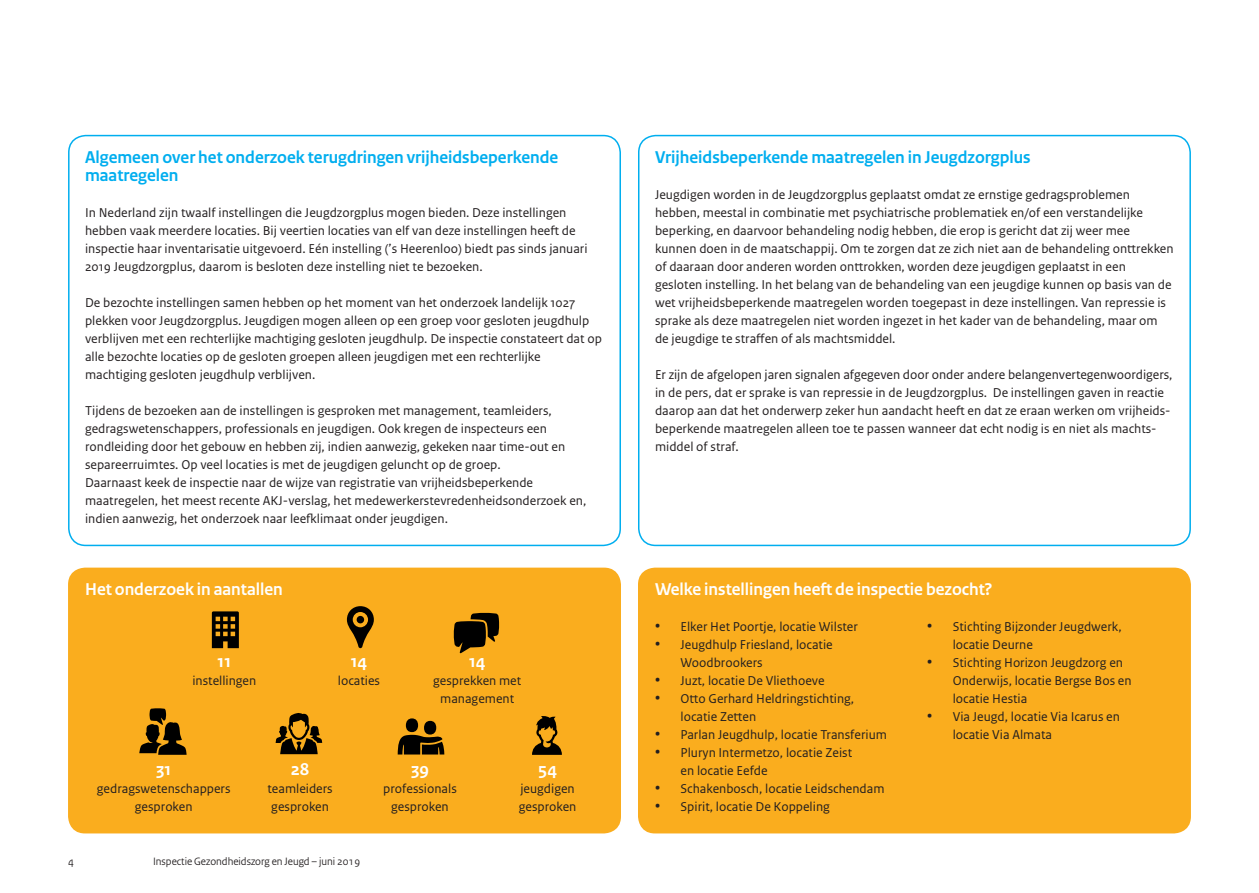
<style>
.page{position:relative;width:1259px;height:893px;background:#fff}
.page>*{position:absolute;margin:0;border:0;box-sizing:border-box;transform-origin:0 0}
._04_RO_Paragraafkop{font:700 18px/18px "Rijksoverheid Sans Heading";color:#00aeef}
._04_RO_Paragraafkop-2{font:700 18px "Rijksoverheid Sans Heading";color:#fff}
._04_RO_Paragraafkop-3{font:700 18px "Rijksoverheid Sans Text";color:#fff}
._04_RO_Paragraafkop-4{font:13.5px/18px "Rijksoverheid Sans Text";color:#231f20}
._04_RO_Paragraafkop-5{font:11.25px "Rijksoverheid Sans";color:#231f20}
.s1{font-size:18px}
</style>
<div class="page">
<div style="left:68px;top:135px;width:553px;height:411px;border:2px solid #00aeef;border-radius:17px"></div>
<div style="left:638px;top:135px;width:553px;height:411px;border:2px solid #00aeef;border-radius:17px"></div>
<div style="left:638px;top:568px;width:553px;height:265px;background:#faad1e;border-radius:17px"></div>
<div style="left:68px;top:568px;width:553px;height:265px;background:#faad1e;border-radius:17px"></div>
<svg style="left:212px;top:611px;width:27px;height:37px"></svg>
<svg style="left:347px;top:606px;width:27px;height:42px"></svg>
<div style="left:357px;top:616px;width:7px;height:7px;background:#000;border-radius:50%"></div>
<svg style="left:454px;top:613px;width:45px;height:40px"></svg>
<svg style="left:139px;top:708px;width:48px;height:47px"></svg>
<svg style="left:276px;top:713px;width:46px;height:41px"></svg>
<svg style="left:532px;top:716px;width:30px;height:39px"></svg>
<div style="left:424px;top:721px;width:12px;height:13px;background:#000;border-radius:50%"></div>
<div style="left:406px;top:718px;width:12px;height:14px;background:#000;border-radius:50%"></div>
<svg style="left:398px;top:735px;width:46px;height:19px"></svg>
<p class="_04_RO_Paragraafkop" style="left:85px;top:148px;width:475px">Algemeen over het onderzoek terugdringen vrijheidsbeperkende maatregelen</p>
<p class="_04_RO_Paragraafkop-4" style="left:85px;top:203px;width:504px">In Nederland zijn twaalf instellingen die Jeugdzorgplus mogen bieden. Deze instellingen hebben vaak meerdere locaties. Bij veertien locaties van elf van deze instellingen heeft de inspectie haar inventarisatie uitgevoerd. Eén instelling (’s Heerenloo) biedt pas sinds januari 2019 Jeugdzorgplus, daarom is besloten deze instelling niet te bezoeken.</p>
<p class="_04_RO_Paragraafkop-4" style="left:85px;top:293px;width:518px">De bezochte instellingen samen hebben op het moment van het onderzoek landelijk 1027 plekken voor Jeugdzorgplus. Jeugdigen mogen alleen op een groep voor gesloten jeugdhulp verblijven met een rechterlijke machtiging gesloten jeugdhulp. De inspectie constateert dat op alle bezochte locaties op de gesloten groepen alleen jeugdigen met een rechterlijke machtiging gesloten jeugdhulp verblijven.</p>
<p class="_04_RO_Paragraafkop-4" style="left:85px;top:401px;width:482px">Tijdens de bezoeken aan de instellingen is gesproken met management, teamleiders, gedragswetenschappers, professionals en jeugdigen. Ook kregen de inspecteurs een rondleiding door het gebouw en hebben zij, indien aanwezig, gekeken naar time-out en separeerruimtes. Op veel locaties is met de jeugdigen geluncht op de groep.</p>
<p class="_04_RO_Paragraafkop-4" style="left:85px;top:473px;width:503px">Daarnaast keek de inspectie naar de wijze van registratie van vrijheidsbeperkende maatregelen, het meest recente AKJ-verslag, het medewerkerstevredenheidsonderzoek en, indien aanwezig, het onderzoek naar leefklimaat onder jeugdigen.</p>
<p class="_04_RO_Paragraafkop" style="left:655px;top:148px;width:377px">Vrijheidsbeperkende maatregelen in Jeugdzorgplus</p>
<p class="_04_RO_Paragraafkop-4" style="left:655px;top:185px;width:520px">Jeugdigen worden in de Jeugdzorgplus geplaatst omdat ze ernstige gedragsproblemen hebben, meestal in combinatie met psychiatrische problematiek en/of een verstandelijke beperking, en daarvoor behandeling nodig hebben, die erop is gericht dat zij weer mee kunnen doen in de maatschappij. Om te zorgen dat ze zich niet aan de behandeling onttrekken of daaraan door anderen worden onttrokken, worden deze jeugdigen geplaatst in een gesloten instelling. In het belang van de behandeling van een jeugdige kunnen op basis van de wet vrijheidsbeperkende maatregelen worden toegepast in deze instellingen. Van repressie is sprake als deze maatregelen niet worden ingezet in het kader van de behandeling, maar om de jeugdige te straffen of als machtsmiddel.</p>
<p class="_04_RO_Paragraafkop-4" style="left:655px;top:365px;width:519px">Er zijn de afgelopen jaren signalen afgegeven door onder andere belangenvertegenwoordigers, in de pers, dat er sprake is van repressie in de Jeugdzorgplus. De instellingen gaven in reactie daarop aan dat het onderwerp zeker hun aandacht heeft en dat ze eraan werken om vrijheids-</p>
<p class="_04_RO_Paragraafkop-4" style="left:655px;top:419px;width:503px">beperkende maatregelen alleen toe te passen wanneer dat echt nodig is en niet als machts-</p>
<p class="_04_RO_Paragraafkop-4" style="left:655px;top:437px;width:85px">middel of straf.</p>
<p class="_04_RO_Paragraafkop-2" style="left:85px;top:579px;width:199px">Het onderzoek in aantallen</p>
<p class="_04_RO_Paragraafkop-2" style="left:655px;top:579px;width:339px">Welke instellingen heeft de inspectie bezocht?</p>
<p class="_04_RO_Paragraafkop-3" style="left:217px;top:651px;width:15px">11</p>
<p class="_04_RO_Paragraafkop-4" style="left:192px;top:671px;width:65px">instellingen</p>
<p class="_04_RO_Paragraafkop-3" style="left:351px;top:651px;width:18px">14</p>
<p class="_04_RO_Paragraafkop-4" style="left:338px;top:671px;width:44px">locaties</p>
<p class="_04_RO_Paragraafkop-3" style="left:469px;top:651px;width:18px">14</p>
<p class="_04_RO_Paragraafkop-4" style="left:433px;top:671px;width:90px;text-align:center">gesprekken met management</p>
<p class="_04_RO_Paragraafkop-3" style="left:156px;top:759px;width:17px">31</p>
<p class="_04_RO_Paragraafkop-4" style="left:97px;top:779px;width:135px">gedragswetenschappers</p>
<p class="_04_RO_Paragraafkop-4" style="left:135px;top:797px;width:59px">gesproken</p>
<p class="_04_RO_Paragraafkop-3" style="left:291px;top:759px;width:20px">28</p>
<p class="_04_RO_Paragraafkop-4" style="left:267px;top:779px;width:67px">teamleiders</p>
<p class="_04_RO_Paragraafkop-4" style="left:271px;top:797px;width:59px">gesproken</p>
<p class="_04_RO_Paragraafkop-3" style="left:411px;top:759px;width:19px">39</p>
<p class="_04_RO_Paragraafkop-4" style="left:383px;top:779px;width:75px">professionals</p>
<p class="_04_RO_Paragraafkop-4" style="left:391px;top:797px;width:59px">gesproken</p>
<p class="_04_RO_Paragraafkop-3" style="left:538px;top:759px;width:20px">54</p>
<p class="_04_RO_Paragraafkop-4" style="left:520px;top:779px;width:56px">jeugdigen</p>
<p class="_04_RO_Paragraafkop-4" style="left:519px;top:797px;width:59px">gesproken</p>
<p class="_04_RO_Paragraafkop-5" style="left:68px;top:854px;width:7px">4</p>
<p class="_04_RO_Paragraafkop-5" style="left:153px;top:854px;width:208px">Inspectie Gezondheidszorg en Jeugd – juni 2019</p>
<p class="_04_RO_Paragraafkop-4" style="left:655px;top:617px;width:204px"><span class="s1">•</span> Elker Het Poortje, locatie Wilster</p>
<p class="_04_RO_Paragraafkop-4" style="left:680px;top:635px;width:154px;text-indent:-26px"><span class="s1">•</span> Jeugdhulp Friesland, locatie<br>Woodbrookers</p>
<p class="_04_RO_Paragraafkop-4" style="left:655px;top:671px;width:171px"><span class="s1">•</span> Juzt, locatie De Vliethoeve</p>
<p class="_04_RO_Paragraafkop-4" style="left:655px;top:689px;width:201px"><span class="s1">•</span> Otto Gerhard Heldringstichting,</p>
<p class="_04_RO_Paragraafkop-4" style="left:680px;top:707px;width:77px">locatie Zetten</p>
<p class="_04_RO_Paragraafkop-4" style="left:655px;top:725px;width:233px"><span class="s1">•</span> Parlan Jeugdhulp, locatie Transferium</p>
<p class="_04_RO_Paragraafkop-4" style="left:655px;top:743px;width:199px"><span class="s1">•</span> Pluryn Intermetzo, locatie Zeist</p>
<p class="_04_RO_Paragraafkop-4" style="left:680px;top:761px;width:89px">en locatie Eefde</p>
<p class="_04_RO_Paragraafkop-4" style="left:655px;top:779px;width:231px"><span class="s1">•</span> Schakenbosch, locatie Leidschendam</p>
<p class="_04_RO_Paragraafkop-4" style="left:655px;top:797px;width:176px"><span class="s1">•</span> Spirit, locatie De Koppeling</p>
<p class="_04_RO_Paragraafkop-4" style="left:927px;top:617px;width:196px"><span class="s1">•</span> Stichting Bijzonder Jeugdwerk,</p>
<p class="_04_RO_Paragraafkop-4" style="left:952px;top:635px;width:82px">locatie Deurne</p>
<p class="_04_RO_Paragraafkop-4" style="left:927px;top:653px;width:197px"><span class="s1">•</span> Stichting Horizon Jeugdzorg en</p>
<p class="_04_RO_Paragraafkop-4" style="left:952px;top:671px;width:180px">Onderwijs, locatie Bergse Bos en</p>
<p class="_04_RO_Paragraafkop-4" style="left:952px;top:689px;width:76px">locatie Hestia</p>
<p class="_04_RO_Paragraafkop-4" style="left:927px;top:707px;width:194px"><span class="s1">•</span> Via Jeugd, locatie Via Icarus en</p>
<p class="_04_RO_Paragraafkop-4" style="left:952px;top:725px;width:101px">locatie Via Almata</p>
</div>
